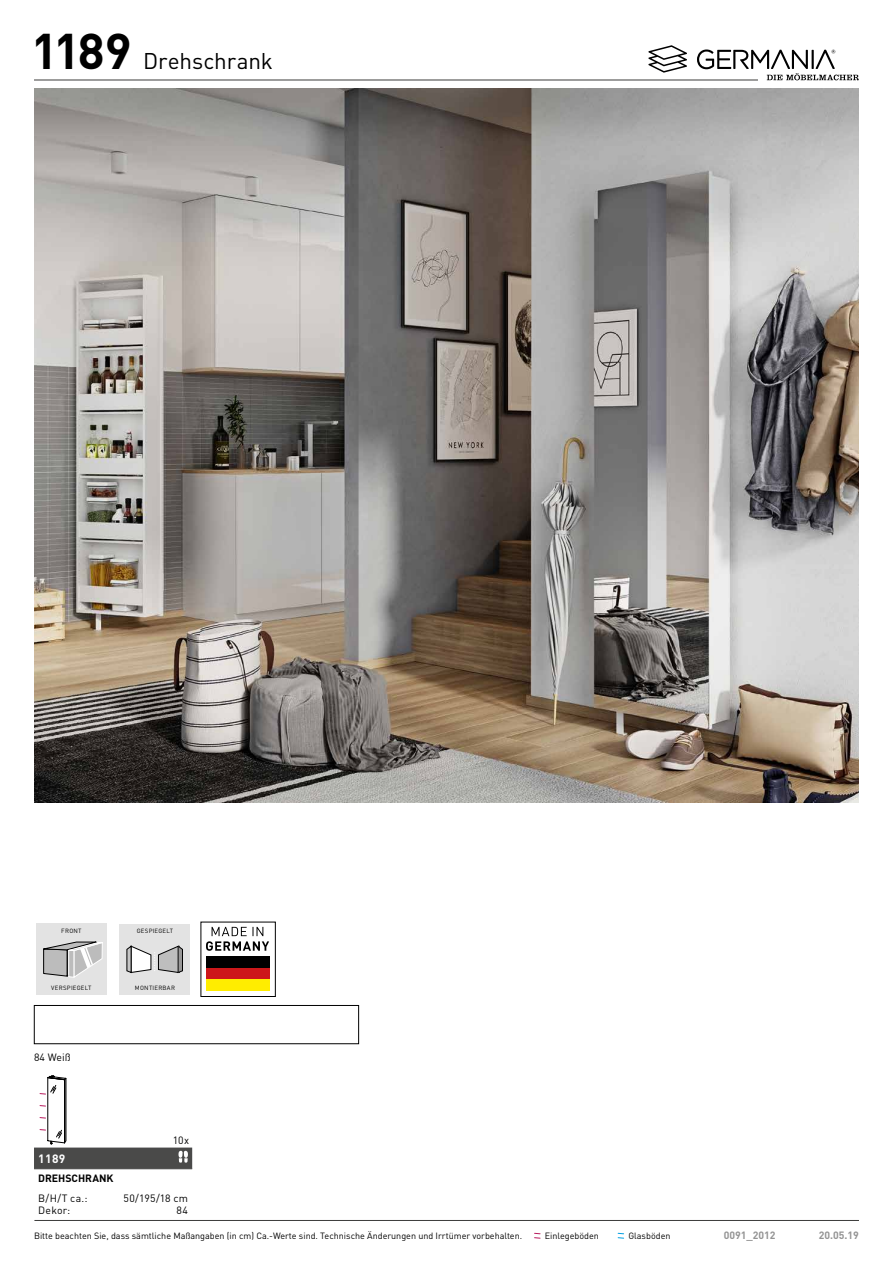
<style>
.page{position:relative;width:893px;height:1263px;background:#fff}
.page>*{position:absolute;margin:0;border:0;box-sizing:border-box;transform-origin:0 0}
.t1{font:22.5px "DINOT";letter-spacing:-.005em;color:#000}
.t2{font:700 12px "DINOT";color:#fff}
.t3{font:10.5px "DINOT";letter-spacing:.02em;color:#000}
.t4{font:700 10.5px "DINOT";color:#949494}
.t5{font:700 10.5px "DINOT";letter-spacing:-.005em;color:#000}
.t6{font:9px "DINOT";color:#000}
.t7{font:6px "DINOT";letter-spacing:.04em;color:#000}
.s1{font-weight:700;font-size:49.5px}
</style>
<div class="page">
<hr style="left:34px;top:1220px;width:825px;height:1px;background:#3c3c3b">
<hr style="left:34px;top:80px;width:724px;height:1px;background:#3c3c3b">
<div style="left:34px;top:1005px;width:325px;height:39px;border:1px solid #000"></div>
<img style="left:34px;top:89px;width:825px;height:713px">
<svg style="left:534px;top:1232px;width:7px;height:7px"></svg>
<svg style="left:617px;top:1232px;width:7px;height:7px"></svg>
<svg style="left:36px;top:923px;width:71px;height:1px"></svg>
<div style="left:36px;top:924px;width:71px;height:71px;background:#e3e3e3"></div>
<svg style="left:43px;top:941px;width:60px;height:37px"></svg>
<div style="left:119px;top:924px;width:71px;height:71px;background:#e3e3e3"></div>
<svg style="left:126px;top:945px;width:57px;height:28px"></svg>
<div style="left:34px;top:1147px;width:158px;height:21px;background:#4a4a49"></div>
<hr style="left:34px;top:1168px;width:158px;height:1px;background:#3c3c3b">
<svg style="left:39px;top:1076px;width:27px;height:68px"></svg>
<svg style="left:178px;top:1151px;width:10px;height:11px"></svg>
<div style="left:201px;top:922px;width:75px;height:75px;border:1px solid #000"></div>
<svg style="left:206px;top:927px;width:63px;height:24px"></svg>
<div style="left:206px;top:956px;width:63px;height:12px;background:#000"></div>
<div style="left:206px;top:968px;width:63px;height:11px;background:#cd171a"></div>
<div style="left:206px;top:979px;width:63px;height:12px;background:#ffed00"></div>
<svg style="left:648px;top:45px;width:39px;height:28px"></svg>
<svg style="left:697px;top:49px;width:162px;height:31px"></svg>
<h1 class="t1" style="left:31px;top:44px;width:243px"><span class="s1">1189</span> Drehschrank</h1>
<p class="t7" style="left:61px;top:926px;width:22px">FRONT</p>
<p class="t7" style="left:42px;top:980px;width:37px">MA_006_DE</p>
<p class="t7" style="left:51px;top:983px;width:42px">VERSPIEGELT</p>
<p class="t3" style="left:34px;top:1049px;width:38px">84 Weiß</p>
<p class="t7" style="left:137px;top:926px;width:38px">GESPIEGELT</p>
<p class="t7" style="left:135px;top:983px;width:42px">MONTIERBAR</p>
<p class="t3" style="left:173px;top:1132px;width:18px">10x</p>
<h2 class="t2" style="left:38px;top:1149px;width:29px">1189</h2>
<p class="t5" style="left:38px;top:1169px;width:77px">DREHSCHRANK</p>
<p class="t3" style="left:38px;top:1190px;width:51px">B/H/T ca.:</p>
<p class="t3" style="left:123px;top:1190px;width:66px">50/195/18 cm</p>
<p class="t3" style="left:38px;top:1202px;width:34px">Dekor:</p>
<p class="t3" style="left:176px;top:1202px;width:13px">84</p>
<p class="t6" style="left:34px;top:1228px;width:490px">Bitte beachten Sie, dass sämtliche Maßangaben (in cm) Ca.-Werte sind. Technische Änderungen und Irrtümer vorbehalten.</p>
<p class="t6" style="left:545px;top:1228px;width:56px">Einlegeböden</p>
<p class="t6" style="left:628px;top:1228px;width:44px">Glasböden</p>
<p class="t4" style="left:724px;top:1227px;width:53px">0091_2012</p>
<p class="t4" style="left:819px;top:1227px;width:42px">20.05.19</p>
</div>
